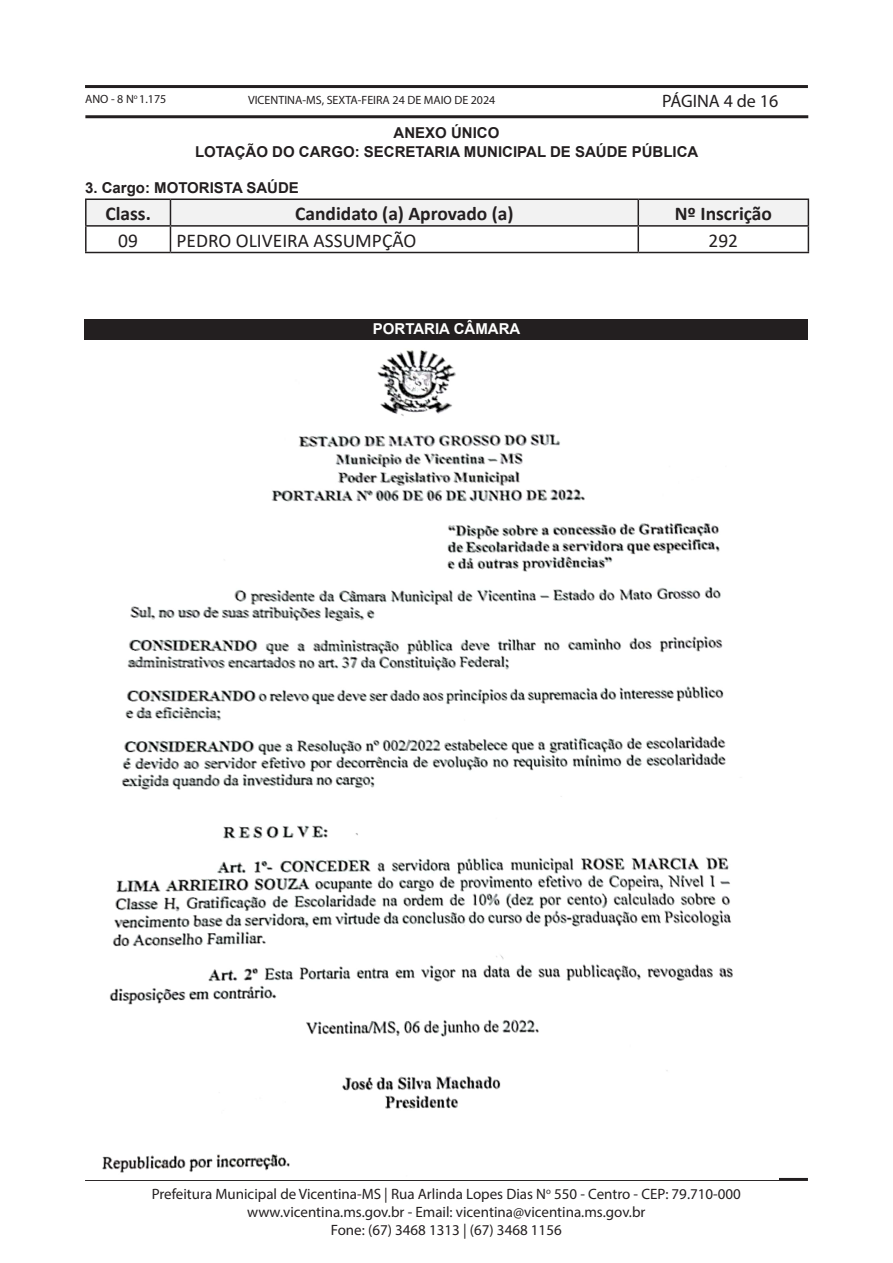
<style>
.page{position:relative;width:893px;height:1263px;background:#fff}
.page>*{position:absolute;margin:0;border:0;box-sizing:border-box;transform-origin:0 0}
.No_Spacing{font:700 19.5px "Calibri";color:#231f20}
.No_Spacing-2{font:19.5px "Calibri";color:#231f20}
.t1{font:18px "Myriad Pro";color:#231f20}
.t2{font:15px/18px "Myriad Pro";color:#231f20;text-align:center}
.t3{font:700 15px "Arial";color:#231f20}
.t4{font:700 15px "Arial";color:#fff}
.t5{font:12px "Myriad Pro";color:#231f20}
</style>
<div class="page">
<hr style="left:85px;top:85px;width:723px;height:3px;background:#231f20">
<hr style="left:85px;top:115px;width:723px;height:3px;background:#231f20">
<hr style="left:85px;top:1178px;width:723px;height:3px;background:#231f20">
<hr style="left:85px;top:198px;width:85px;height:2px;background:#231f20">
<hr style="left:85px;top:200px;width:2px;height:25px;background:#231f20">
<hr style="left:170px;top:198px;width:468px;height:2px;background:#231f20">
<hr style="left:638px;top:198px;width:171px;height:2px;background:#231f20">
<hr style="left:85px;top:225px;width:85px;height:2px;background:#231f20">
<hr style="left:85px;top:227px;width:2px;height:25px;background:#231f20">
<svg style="left:86px;top:199px;width:723px;height:53px"></svg>
<hr style="left:85px;top:252px;width:85px;height:1px;background:#231f20">
<hr style="left:170px;top:252px;width:468px;height:1px;background:#231f20">
<hr style="left:638px;top:252px;width:171px;height:1px;background:#231f20">
<div style="left:85px;top:319px;width:723px;height:20px;background:#231f20"></div>
<img style="left:85px;top:350px;width:693px;height:829px">
<p class="t1" style="left:662px;top:90px;width:117px">PÁGINA 4 de 16</p>
<p class="t5" style="left:85px;top:91px;width:83px">ANO - 8 N<sup>o</sup> 1.175</p>
<p class="t5" style="left:248px;top:93px;width:249px">VICENTINA-MS, SEXTA-FEIRA 24 DE MAIO DE 2024</p>
<p class="t3" style="left:394px;top:123px;width:107px">ANEXO ÚNICO</p>
<p class="t3" style="left:195px;top:141px;width:505px">LOTAÇÃO DO CARGO: SECRETARIA MUNICIPAL DE SAÚDE PÚBLICA</p>
<p class="t3" style="left:85px;top:177px;width:215px">3. Cargo: MOTORISTA SAÚDE</p>
<p class="No_Spacing" style="left:105px;top:200px;width:47px">Class.</p>
<p class="No_Spacing" style="left:295px;top:200px;width:220px">Candidato (a) Aprovado (a)</p>
<p class="No_Spacing" style="left:675px;top:200px;width:99px">Nº Inscrição</p>
<p class="No_Spacing-2" style="left:118px;top:226px;width:21px">09</p>
<p class="No_Spacing-2" style="left:176px;top:226px;width:241px">PEDRO OLIVEIRA ASSUMPÇÃO</p>
<p class="No_Spacing-2" style="left:708px;top:226px;width:31px">292</p>
<p class="t4" style="left:373px;top:318px;width:149px">PORTARIA CÂMARA</p>
<p class="t2" style="left:152px;top:1184px;width:591px">Prefeitura Municipal de Vicentina-MS | Rua Arlinda Lopes Dias N<sup>o</sup> 550 - Centro - CEP: 79.710-000 www.vicentina.ms.gov.br - Email: vicentina@vicentina.ms.gov.br<br>Fone: (67) 3468 1313 | (67) 3468 1156</p>
</div>
